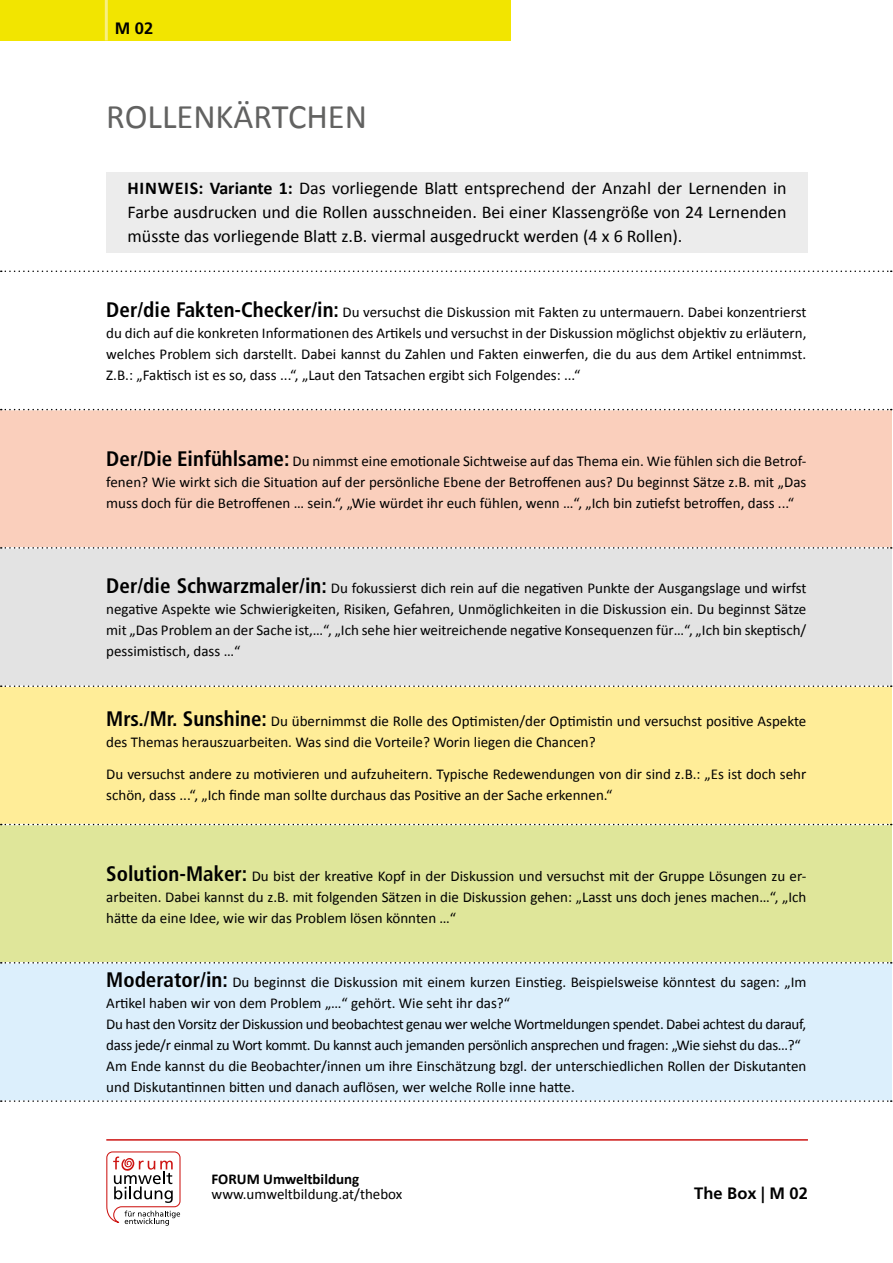
<style>
.page{position:relative;width:893px;height:1263px;background:#fff}
.page>*{position:absolute;margin:0;border:0;box-sizing:border-box;transform-origin:0 0}
.t1{font:34.5px "Calibri";color:#626261}
.t2{font:18px/24px "Calibri";color:#000;text-align:justify}
.t3{font:700 16.5px "Frutiger LT Pro";color:#000}
.t4{font:15px/21px "Calibri";color:#000;text-align:justify}
.t5{font:700 15px "Calibri";color:#000}
.s1{font-weight:700}
.s2{font-family:"Frutiger LT Pro";font-weight:700;font-stretch:condensed;font-size:21px}
</style>
<div class="page">
<svg style="left:106px;top:1151px;width:75px;height:75px"></svg>
<hr style="left:106px;top:1139px;width:702px;height:2px;background:#cd1513">
<div style="left:0;top:0;width:510px;height:40px;background:#f2e500"></div>
<hr style="left:105px;top:0;width:3px;height:40px;background:#f8ef81">
<div style="left:106px;top:173px;width:702px;height:45px;background:#ececec"></div>
<div style="left:106px;top:218px;width:702px;height:34px;background:#ececec"></div>
<div style="left:0;top:410px;width:891px;height:138px;background:#facfbc"></div>
<div style="left:0;top:548px;width:891px;height:138px;background:#e3e3e3"></div>
<div style="left:0;top:686px;width:891px;height:138px;background:#ffed98"></div>
<div style="left:0;top:824px;width:891px;height:139px;background:#dfe69a"></div>
<div style="left:0;top:963px;width:891px;height:138px;background:#dceffc"></div>
<svg style="left:1px;top:409px;width:891px;height:1px"></svg>
<svg style="left:1px;top:547px;width:891px;height:2px;background:#cbc8c7"></svg>
<svg style="left:1px;top:685px;width:891px;height:2px"></svg>
<svg style="left:1px;top:824px;width:891px;height:1px"></svg>
<svg style="left:1px;top:962px;width:891px;height:1px"></svg>
<svg style="left:1px;top:270px;width:891px;height:2px"></svg>
<svg style="left:1px;top:1100px;width:891px;height:2px"></svg>
<p class="t3" style="left:115px;top:19px;width:40px">M 02</p>
<h1 class="t1" style="left:106px;top:95px;width:262px">ROLLENKÄRTCHEN</h1>
<p class="t2" style="left:128px;top:175px;width:661px"><span class="s1">HINWEIS: Variante 1:</span> Das vorliegende Blatt entsprechend der Anzahl der Lernenden in Farbe ausdrucken und die Rollen ausschneiden. Bei einer Klassengröße von 24 Lernenden müsste das vorliegende Blatt z.B. viermal ausgedruckt werden (4 x 6 Rollen).</p>
<p class="t4" style="left:106px;top:301px;width:702px"><span class="s2">Der/die Fakten-Checker/in:</span> Du versuchst die Diskussion mit Fakten zu untermauern. Dabei konzentrierst du dich auf die konkreten Informationen des Artikels und versuchst in der Diskussion möglichst objektiv zu erläutern, welches Problem sich darstellt. Dabei kannst du Zahlen und Fakten einwerfen, die du aus dem Artikel entnimmst.<br>Z.B.: „Faktisch ist es so, dass ...“, „Laut den Tatsachen ergibt sich Folgendes: ...“</p>
<p class="t4" style="left:106px;top:449px;width:702px"><span class="s2">Der/Die Einfühlsame:</span> Du nimmst eine emotionale Sichtweise auf das Thema ein. Wie fühlen sich die Betrof&shy;fenen? Wie wirkt sich die Situation auf der persönliche Ebene der Betroffenen aus? Du beginnst Sätze z.B. mit „Das muss doch für die Betroffenen … sein.“, „Wie würdet ihr euch fühlen, wenn …“, „Ich bin zutiefst betroffen, dass ...“</p>
<p class="t4" style="left:106px;top:577px;width:702px"><span class="s2">Der/die Schwarzmaler/in:</span> Du fokussierst dich rein auf die negativen Punkte der Ausgangslage und wirfst negative Aspekte wie Schwierigkeiten, Risiken, Gefahren, Unmöglichkeiten in die Diskussion ein. Du beginnst Sätze mit „Das Problem an der Sache ist,…“, „Ich sehe hier weitreichende negative Konsequenzen für…“, „Ich bin skeptisch/ pessimistisch, dass …“</p>
<p class="t4" style="left:106px;top:710px;width:702px"><span class="s2">Mrs./Mr. Sunshine:</span> Du übernimmst die Rolle des Optimisten/der Optimistin und versuchst positive Aspekte des Themas herauszuarbeiten. Was sind die Vorteile? Worin liegen die Chancen?</p>
<p class="t4" style="left:106px;top:763px;width:702px">Du versuchst andere zu motivieren und aufzuheitern. Typische Redewendungen von dir sind z.B.: „Es ist doch sehr schön, dass ...“, „Ich finde man sollte durchaus das Positive an der Sache erkennen.“</p>
<p class="t4" style="left:106px;top:864px;width:702px"><span class="s2">Solution-Maker:</span> Du bist der kreative Kopf in der Diskussion und versuchst mit der Gruppe Lösungen zu er&shy;arbeiten. Dabei kannst du z.B. mit folgenden Sätzen in die Diskussion gehen: „Lasst uns doch jenes machen…“, „Ich hätte da eine Idee, wie wir das Problem lösen könnten …“</p>
<p class="t4" style="left:106px;top:971px;width:702px;text-align:left"><span class="s2">Moderator/in:</span> Du beginnst die Diskussion mit einem kurzen Einstieg. Beispielsweise könntest du sagen: „Im Artikel haben wir von dem Problem „…“ gehört. Wie seht ihr das?“<br>Du hast den Vorsitz der Diskussion und beobachtest genau wer welche Wortmeldungen spendet. Dabei achtest du darauf, dass jede/r einmal zu Wort kommt. Du kannst auch jemanden persönlich ansprechen und fragen: „Wie siehst du das…?“ Am Ende kannst du die Beobachter/innen um ihre Einschätzung bzgl. der unterschiedlichen Rollen der Diskutanten und Diskutantinnen bitten und danach auflösen, wer welche Rolle inne hatte.</p>
<p class="t5" style="left:212px;top:1170px;width:149px">FORUM Umweltbildung</p>
<p class="t4" style="left:212px;top:1183px;width:192px">www.umweltbildung.at/thebox</p>
<p class="t3" style="left:694px;top:1184px;width:115px">The Box | M 02</p>
</div>
